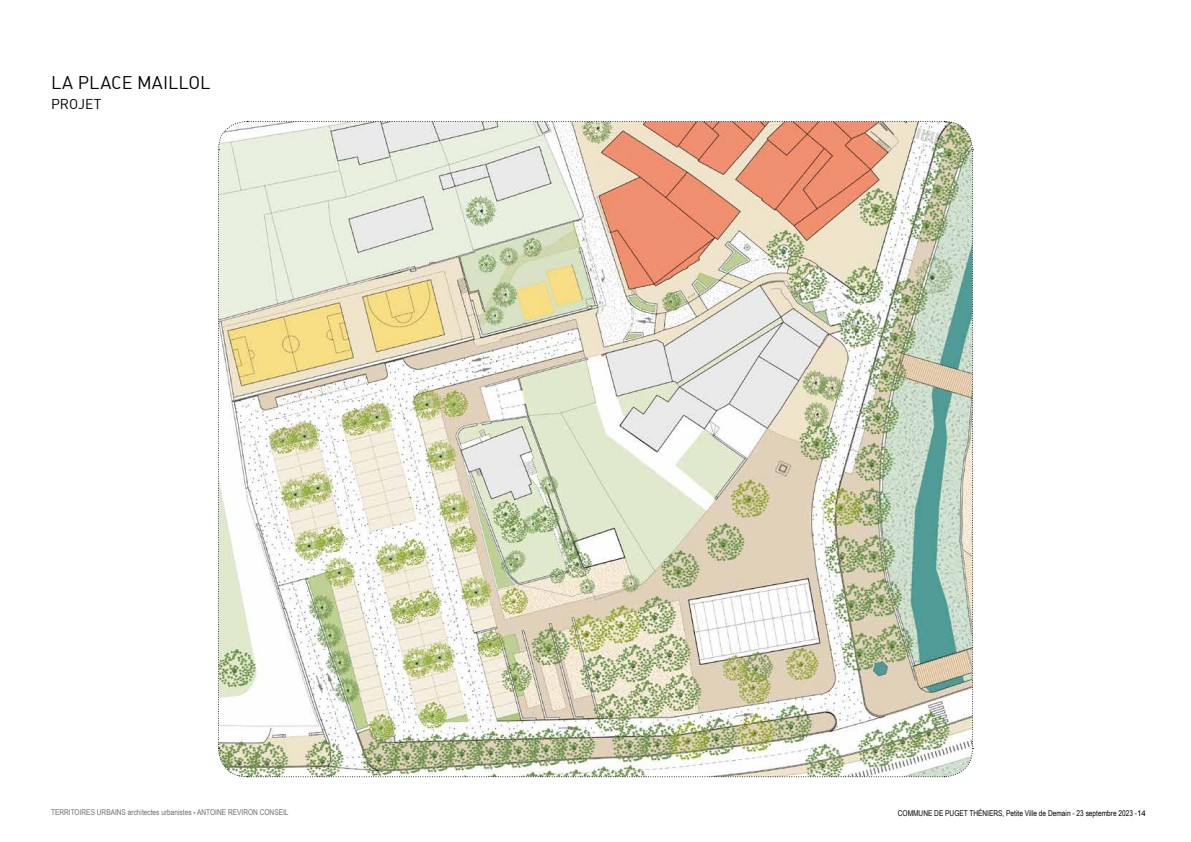
<style>
.page{position:relative;width:1191px;height:842px;background:#fff}
.page>*{position:absolute;margin:0;border:0;box-sizing:border-box;transform-origin:0 0}
.t1{font:18px "DIN Alternate";letter-spacing:-.005em;color:#000}
.t2{font:14px "DIN Alternate";color:#000}
.t3{font:8px "Arial Narrow";color:#6d6e71}
.t4{font:8px "Arial Narrow";color:#000}
.s1{color:#000}
.s2{font-family:"Arial"}
</style>
<div class="page">
<img style="left:218px;top:121px;width:755px;height:656px">
<h1 class="t1" style="left:51px;top:71px;width:161px">LA PLACE MAILLOL</h1>
<h2 class="t2" style="left:51px;top:95px;width:52px">PROJET</h2>
<p class="t3" style="left:51px;top:807px;width:14px">TERRIT</p>
<p class="t3" style="left:75px;top:807px;width:215px">OIRES URBAINS architectes urbanistes <span class="s1">-</span> Antoine Reviron Conseil</p>
<p class="t4" style="left:898px;top:807px;width:250px">COMMUNE DE puget théniers, Petite Ville de Demain - 23 septembre 2023 -<span class="s2">14</span></p>
</div>
